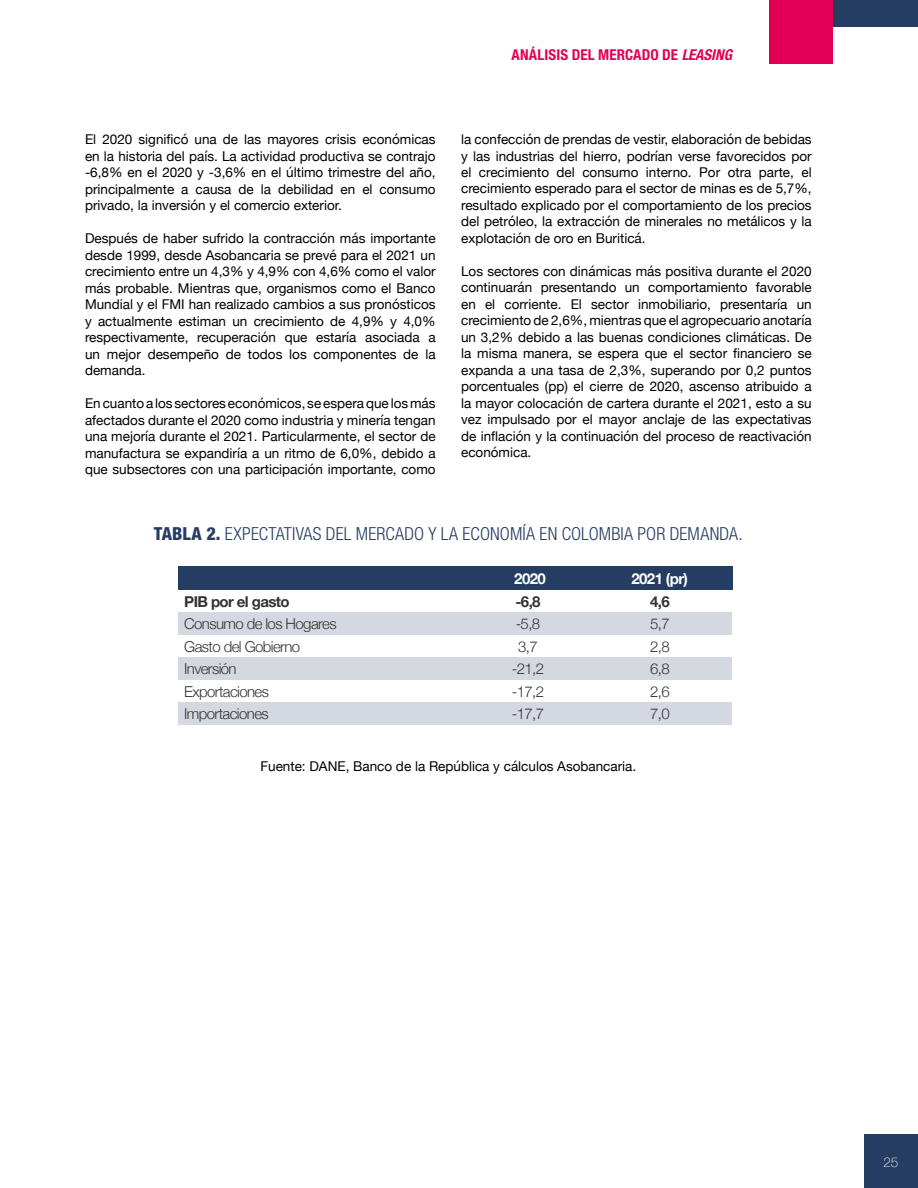
<style>
.page{position:relative;width:918px;height:1188px;background:#fff}
.page>*{position:absolute;margin:0;border:0;box-sizing:border-box;transform-origin:0 0}
.t1{font:300 condensed 18px "Helvetica Neue LT Std";letter-spacing:.01em;color:#263d63}
.t2{font:300 15px/22.5px "Helvetica Neue";letter-spacing:-.04em;color:#333}
.t3{font:700 condensed 15px "Helvetica Neue LT Std";letter-spacing:.005em;color:#e30054}
.t4{font:700 15px "Helvetica Neue";letter-spacing:-.04em;color:#333}
.t5{font:700 15px "Helvetica Neue";letter-spacing:-.04em;color:#fff}
.t6{font:13.5px/16.5px "Helvetica Neue";color:#000;text-align:justify}
.t7{font:100 13.5px "Helvetica Neue";color:#fff}
.s1{font-style:italic}
.s2{font-weight:800}
</style>
<div class="page">
<div style="left:864px;top:1134px;width:54px;height:54px;background:#263d63"></div>
<div style="left:769px;top:0;width:64px;height:64px;background:#e30054"></div>
<div style="left:833px;top:0;width:85px;height:27px;background:#263d63"></div>
<div style="left:178px;top:612px;width:554px;height:23px;background:#d4d8e0"></div>
<div style="left:178px;top:657px;width:554px;height:23px;background:#d4d8e0"></div>
<div style="left:178px;top:702px;width:554px;height:23px;background:#d4d8e0"></div>
<div style="left:178px;top:566px;width:555px;height:23px;background:#263d63"></div>
<p class="t3" style="left:511px;top:46px;width:222px">ANÁLISIS DEL MERCADO DE <span class="s1">LEASING</span></p>
<p class="t6" style="left:85px;top:132px;width:352px">El 2020 significó una de las mayores crisis económicas en la historia del país. La actividad productiva se contrajo -6,8% en el 2020 y -3,6% en el último trimestre del año, principalmente a causa de la debilidad en el consumo privado, la inversión y el comercio exterior.</p>
<p class="t6" style="left:85px;top:231px;width:352px">Después de haber sufrido la contracción más importante desde 1999, desde Asobancaria se prevé para el 2021 un crecimiento entre un 4,3% y 4,9% con 4,6% como el valor más probable. Mientras que, organismos como el Banco Mundial y el FMI han realizado cambios a sus pronósticos y actualmente estiman un crecimiento de 4,9% y 4,0% respectivamente, recuperación que estaría asociada a un mejor desempeño de todos los componentes de la demanda.</p>
<p class="t6" style="left:85px;top:396px;width:352px">En cuanto a los sectores económicos, se espera que los más afectados durante el 2020 como industria y minería tengan una mejoría durante el 2021. Particularmente, el sector de manufactura se expandiría a un ritmo de 6,0%, debido a que subsectores con una participación importante, como</p>
<p class="t6" style="left:461px;top:132px;width:352px">la confección de prendas de vestir, elaboración de bebidas y las industrias del hierro, podrían verse favorecidos por el crecimiento del consumo interno. Por otra parte, el crecimiento esperado para el sector de minas es de 5,7%, resultado explicado por el comportamiento de los precios del petróleo, la extracción de minerales no metálicos y la explotación de oro en Buriticá.</p>
<p class="t6" style="left:461px;top:264px;width:352px">Los sectores con dinámicas más positiva durante el 2020 continuarán presentando un comportamiento favorable en el corriente. El sector inmobiliario, presentaría un crecimiento de 2,6%, mientras que el agropecuario anotaría un 3,2% debido a las buenas condiciones climáticas. De la misma manera, se espera que el sector financiero se expanda a una tasa de 2,3%, superando por 0,2 puntos porcentuales (pp) el cierre de 2020, ascenso atribuido a la mayor colocación de cartera durante el 2021, esto a su vez impulsado por el mayor anclaje de las expectativas de inflación y la continuación del proceso de reactivación económica.</p>
<h1 class="t1" style="left:154px;top:523px;width:591px"><span class="s2">TABLA 2.</span> EXPECTATIVAS DEL MERCADO Y LA ECONOMÍA EN COLOMBIA POR DEMANDA.</h1>
<p class="t4" style="left:184px;top:590px;width:107px">PIB por el gasto</p>
<p class="t2" style="left:184px;top:611px;width:154px">Consumo de los Hogares<br>Gasto del Gobierno<br>Inversión<br>Exportaciones<br>Importaciones</p>
<p class="t5" style="left:514px;top:567px;width:33px">2020</p>
<p class="t5" style="left:631px;top:567px;width:58px">2021 (pr)</p>
<p class="t4" style="left:515px;top:590px;width:27px">-6,8</p>
<p class="t2" style="left:512px;top:611px;width:34px;text-align:center">-5,8<br>3,7 -21,2 -17,2 -17,7</p>
<p class="t4" style="left:650px;top:590px;width:21px">4,6</p>
<p class="t2" style="left:650px;top:611px;width:21px;text-align:justify">5,7<br>2,8<br>6,8<br>2,6<br>7,0</p>
<p class="t6" style="left:260px;top:759px;width:377px">Fuente: DANE, Banco de la República y cálculos Asobancaria.</p>
<p class="t7" style="left:883px;top:1152px;width:17px">25</p>
</div>
